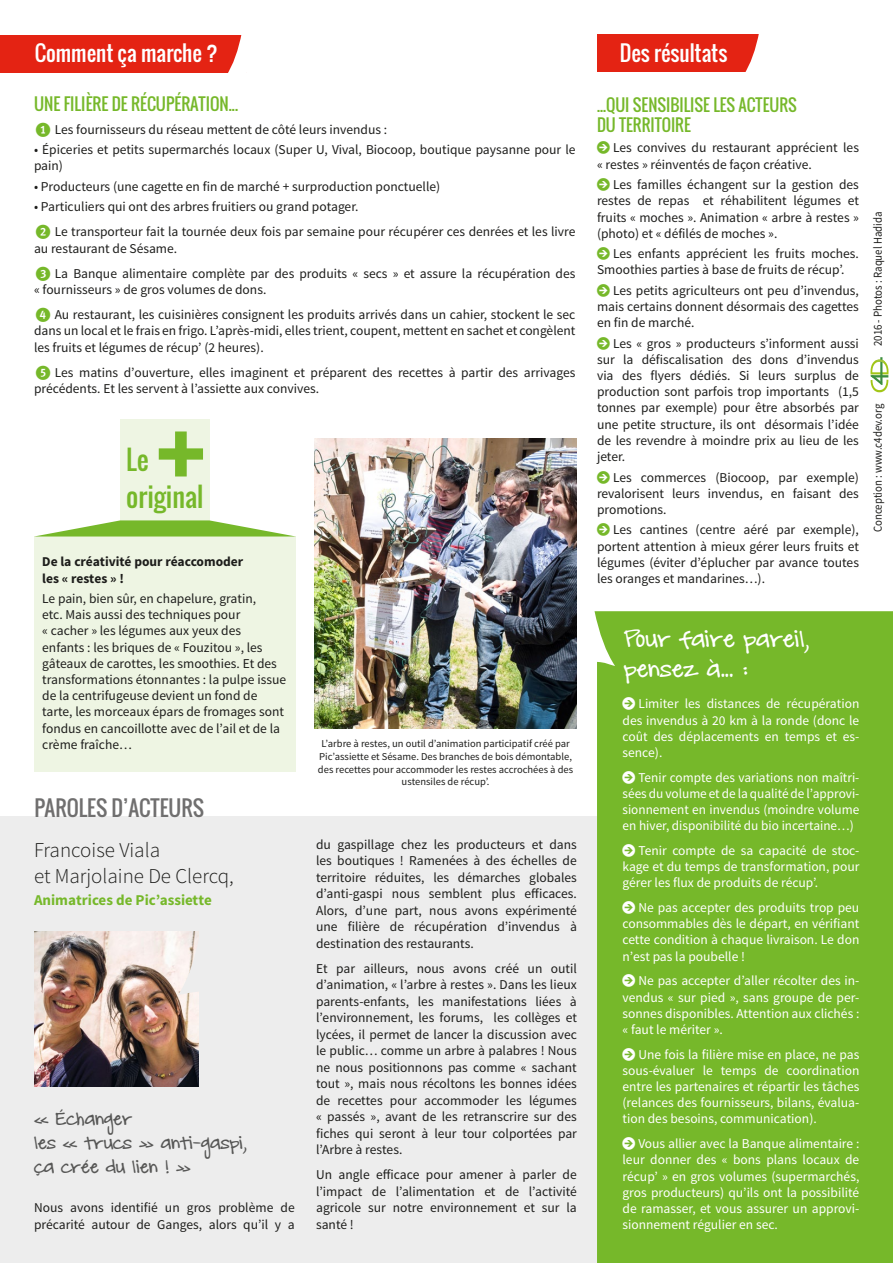
<style>
.page{position:relative;width:893px;height:1263px;background:#fff}
.page>*{position:absolute;margin:0;border:0;box-sizing:border-box;transform-origin:0 0}
.t1{font:900 93.75px "Source Sans Pro";color:#76b82a}
.t2{font:26.25px "Oswald";color:#76b82a}
.t3{font:300 21px/25.2px "Source Sans Pro";color:#1d1d1b}
.t4{font:21px "Oswald";color:#fff}
.t5{font:21px "Oswald";color:#706f6f}
.t6{font:19.5px "DJB Carly Sue Got Married";color:#fff}
.t7{font:16.5px/19.8px "Oswald";color:#76b82a}
.t8{font:15px/24px "DJB Carly Sue Got Married";color:#575756}
.t9{font:700 15px "Source Sans Pro";color:#76b82a}
.t10{font:13.5px/16.2px "Source Sans Pro";color:#1d1d1b;text-align:justify}
.t11{font:13.5px/16.2px "Source Sans Pro";color:#fff;text-align:justify}
.t12{font:700 13.5px/16.2px "Source Sans Pro";color:#1d1d1b}
.t13{font:12px "Source Sans Pro";color:#1d1d1b;scale:.9 1}
.t14{font:10.5px/12.6px "Source Sans Pro";color:#1d1d1b;text-align:center}
.s1{color:#76b82a}
.s2{font-family:"Arrowstfb";color:#76b82a}
.s3{font-family:"Arrowstfb"}
</style>
<div class="page">
<div style="left:0;top:817px;width:893px;height:446px;background:#ededed"></div>
<div style="left:595px;top:611px;width:298px;height:652px;background:#76b82a"></div>
<div style="left:0;top:35px;width:246px;height:37px;background:#e42313"></div>
<svg style="left:226px;top:35px;width:20px;height:38px"></svg>
<div style="left:597px;top:34px;width:161px;height:37px;background:#e42313"></div>
<svg style="left:743px;top:34px;width:16px;height:38px"></svg>
<img style="left:314px;top:438px;width:262px;height:290px">
<svg style="left:870px;top:357px;width:18px;height:35px"></svg>
<img style="left:34px;top:931px;width:165px;height:156px">
<svg style="left:178px;top:936px;width:21px;height:59px"></svg>
<div style="left:34px;top:536px;width:262px;height:236px;background:#eef5e3"></div>
<div style="left:120px;top:419px;width:89px;height:101px;background:#eef5e3"></div>
<svg style="left:37px;top:520px;width:256px;height:16px"></svg>
<p class="t4" style="left:35px;top:37px;width:185px">Comment ça marche ?</p>
<p class="t4" style="left:620px;top:37px;width:109px">Des résultats</p>
<p class="t7" style="left:34px;top:94px;width:206px">UNE FILIÈRE DE RÉCUPÉRATION...</p>
<p class="t10" style="left:55px;top:121px;width:334px">Les fournisseurs du réseau mettent de côté leurs invendus :</p>
<p class="t10" style="left:34px;top:142px;width:543px">• Épiceries et petits supermarchés locaux (Super U, Vival, Biocoop, boutique paysanne pour le pain)</p>
<p class="t10" style="left:34px;top:178px;width:408px">• Producteurs (une cagette en fin de marché + surproduction ponctuelle)</p>
<p class="t10" style="left:34px;top:199px;width:326px">• Particuliers qui ont des arbres fruitiers ou grand potager.</p>
<p class="t10" style="left:34px;top:224px;width:543px;text-indent:21px">Le transporteur fait la tournée deux fois par semaine pour récupérer ces denrées et les livre au restaurant de Sésame.</p>
<p class="t10" style="left:34px;top:265px;width:543px"><span class="s1">▼</span> La Banque alimentaire complète par des produits « secs » et assure la récupération des « fournisseurs » de gros volumes de dons.</p>
<p class="t10" style="left:34px;top:307px;width:543px"><span class="s1">◆</span> Au restaurant, les cuisinières consignent les produits arrivés dans un cahier, stockent le sec dans un local et le frais en frigo. L’après-midi, elles trient, coupent, mettent en sachet et congèlent les fruits et légumes de récup’ (2 heures).</p>
<p class="t10" style="left:34px;top:364px;width:543px;text-indent:21px">Les matins d’ouverture, elles imaginent et préparent des recettes à partir des arrivages précédents. Et les servent à l’assiette aux convives.</p>
<p class="t1" style="left:156px;top:393px;width:52px">+</p>
<p class="t2" style="left:126px;top:440px;width:24px">Le</p>
<p class="t2" style="left:126px;top:476px;width:79px">original</p>
<p class="t12" style="left:42px;top:554px;width:203px">De la créativité pour réaccomoder les « restes » !</p>
<p class="t10" style="left:42px;top:591px;width:245px;text-align:left">Le pain, bien sûr, en chapelure, gratin,<br>etc. Mais aussi des techniques pour<br>« cacher » les légumes aux yeux des enfants : les briques de « Fouzitou », les gâteaux de carottes, les smoothies. Et des transformations étonnantes : la pulpe issue de la centrifugeuse devient un fond de tarte, les morceaux épars de fromages sont fondus en cancoillotte avec de l’ail et de la crème fraîche…</p>
<p class="t5" style="left:34px;top:792px;width:171px">PAROLES D’ACTEURS</p>
<p class="t3" style="left:34px;top:838px;width:201px">Francoise Viala<br>et Marjolaine De Clercq,</p>
<p class="t9" style="left:34px;top:890px;width:179px">Animatrices de Pic’assiette</p>
<p class="t8" style="left:34px;top:1108px;width:214px">« Échanger<br>les « trucs » anti-gaspi, ça crée du lien ! »</p>
<p class="t10" style="left:34px;top:1199px;width:262px;line-height:17.1px">Nous avons identifié un gros problème de précarité autour de Ganges, alors qu’il y a</p>
<p class="t14" style="left:318px;top:738px;width:257px">L’arbre à restes, un outil d’animation participatif créé par Pic’assiette et Sésame. Des branches de bois démontable, des recettes pour accommoder les restes accrochées à des ustensiles de récup’.</p>
<p class="t10" style="left:316px;top:836px;width:262px">du gaspillage chez les producteurs et dans les boutiques ! Ramenées à des échelles de territoire réduites, les démarches globales d’anti-gaspi nous semblent plus efficaces.<br>Alors, d’une part, nous avons expérimenté une filière de récupération d’invendus à destination des restaurants.</p>
<p class="t10" style="left:316px;top:960px;width:262px">Et par ailleurs, nous avons créé un outil d’animation, « l’arbre à restes ». Dans les lieux parents-enfants, les manifestations liées à l’environnement, les forums, les collèges et lycées, il permet de lancer la discussion avec le public… comme un arbre à palabres ! Nous ne nous positionnons pas comme « sachant tout », mais nous récoltons les bonnes idées de recettes pour accommoder les légumes « passés », avant de les retranscrire sur des fiches qui seront à leur tour colportées par l’Arbre à restes.</p>
<p class="t10" style="left:316px;top:1167px;width:262px">Un angle efficace pour amener à parler de l’impact de l’alimentation et de l’activité agricole sur notre environnement et sur la santé !</p>
<p class="t7" style="left:597px;top:95px;width:201px">...QUI SENSIBILISE LES ACTEURS<br>DU TERRITOIRE</p>
<p class="t10" style="left:597px;top:140px;width:263px"><span class="s2">J</span> Les convives du restaurant apprécient les « restes » réinventés de façon créative.</p>
<p class="t10" style="left:597px;top:177px;width:263px"><span class="s2">J</span> Les familles échangent sur la gestion des restes de repas et réhabilitent légumes et fruits « moches ». Animation « arbre à restes » (photo) et « défilés de moches ».</p>
<p class="t10" style="left:597px;top:246px;width:263px"><span class="s2">J</span> Les enfants apprécient les fruits moches.<br>Smoothies parties à base de fruits de récup’.</p>
<p class="t10" style="left:597px;top:282px;width:263px"><span class="s2">J</span> Les petits agriculteurs ont peu d’invendus, mais certains donnent désormais des cagettes en fin de marché.</p>
<p class="t10" style="left:597px;top:335px;width:263px"><span class="s2">J</span> Les « gros » producteurs s’informent aussi sur la défiscalisation des dons d’invendus via des flyers dédiés. Si leurs surplus de production sont parfois trop importants (1,5 tonnes par exemple) pour être absorbés par une petite structure, ils ont désormais l’idée de les revendre à moindre prix au lieu de les jeter.</p>
<p class="t10" style="left:597px;top:469px;width:263px"><span class="s2">J</span> Les commerces (Biocoop, par exemple) revalorisent leurs invendus, en faisant des promotions.</p>
<p class="t10" style="left:597px;top:522px;width:263px"><span class="s2">J</span> Les cantines (centre aéré par exemple), portent attention à mieux gérer leurs fruits et légumes (éviter d’éplucher par avance toutes les oranges et mandarines…).</p>
<p class="t6" style="left:624px;top:628px;width:187px">Pour faire pareil,</p>
<p class="t6" style="left:624px;top:658px;width:125px">pensez à… :</p>
<p class="t11" style="left:622px;top:696px;width:238px"><span class="s3">J</span> Limiter les distances de récupération des invendus à 20 km à la ronde (donc le coût des déplacements en temps et es&shy;sence).</p>
<p class="t11" style="left:622px;top:769px;width:238px"><span class="s3">J</span> Tenir compte des variations non maîtri&shy;sées du volume et de la qualité de l’approvi&shy;sionnement en invendus (moindre volume en hiver, disponibilité du bio incertaine…)</p>
<p class="t11" style="left:622px;top:842px;width:238px"><span class="s3">J</span> Tenir compte de sa capacité de stoc&shy;kage et du temps de transformation, pour gérer les flux de produits de récup’.</p>
<p class="t11" style="left:622px;top:900px;width:238px"><span class="s3">J</span> Ne pas accepter des produits trop peu consommables dès le départ, en vérifiant cette condition à chaque livraison. Le don n’est pas la poubelle !</p>
<p class="t11" style="left:622px;top:973px;width:238px"><span class="s3">J</span> Ne pas accepter d’aller récolter des in&shy;vendus « sur pied », sans groupe de per&shy;sonnes disponibles. Attention aux clichés : « faut le mériter ».</p>
<p class="t11" style="left:622px;top:1046px;width:238px"><span class="s3">J</span> Une fois la filière mise en place, ne pas sous-évaluer le temps de coordination entre les partenaires et répartir les tâches (relances des fournisseurs, bilans, évalua&shy;tion des besoins, communication).</p>
<p class="t11" style="left:622px;top:1136px;width:238px"><span class="s3">J</span> Vous allier avec la Banque alimentaire : leur donner des « bons plans locaux de récup’ » en gros volumes (supermarchés, gros producteurs) qu’ils ont la possibilité de ramasser, et vous assurer un approvi&shy;sionnement régulier en sec.</p>
<p class="t13" style="left:870px;top:346px;width:151px;rotate:-90deg">2016 - Photos : Raquel Hadida</p>
<p class="t13" style="left:870px;top:532px;width:144px;rotate:-90deg">Conception : www.c4dev.org</p>
</div>
